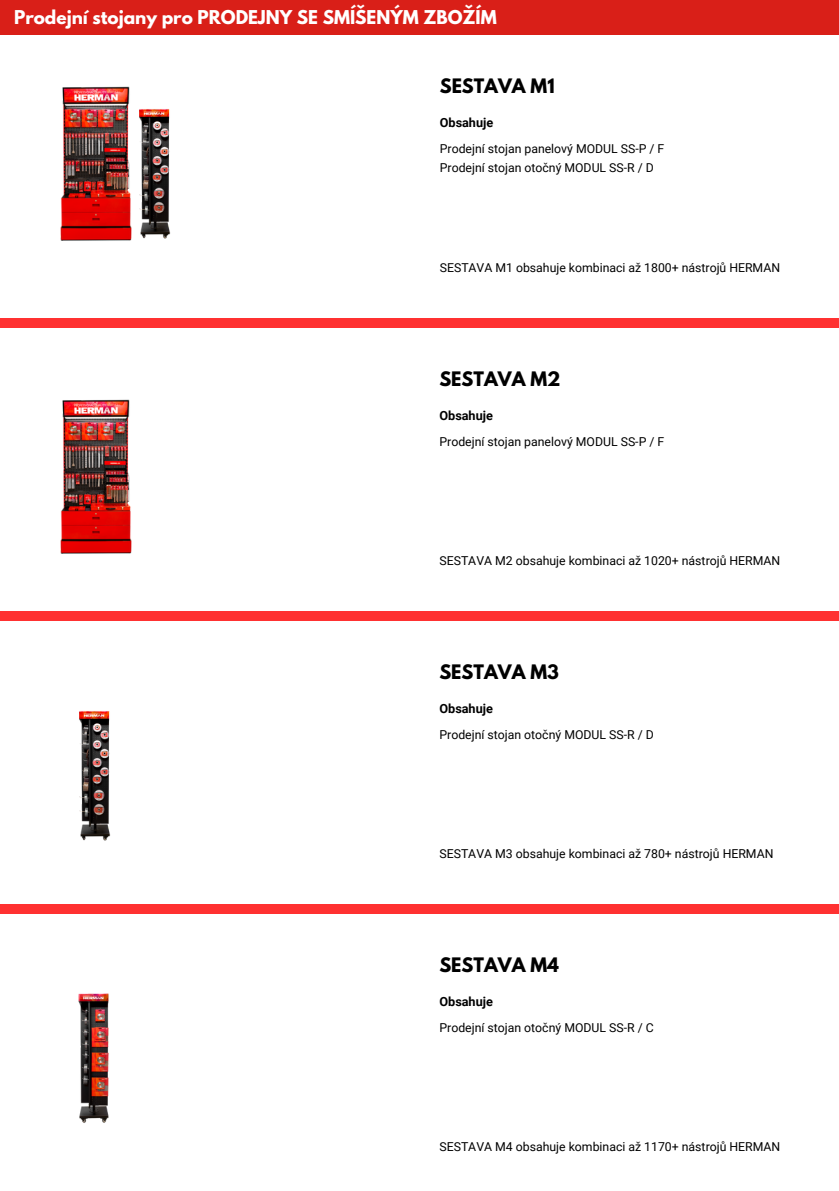
<style>
.page{position:relative;width:839px;height:1191px;background:#fff}
.page>*{position:absolute;margin:0;border:0;box-sizing:border-box;transform-origin:0 0}
.t1{font:700 17.6px "League Spartan";color:#000}
.t2{font:700 16.8px "League Spartan";color:#fff}
.t3{font:700 12.6px "Roboto";color:#000}
.t4{font:12.2px "Roboto";color:#000}
</style>
<div class="page">
<svg style="left:412px;top:327px;width:426px;height:1px"></svg>
<div style="left:0;top:318px;width:838px;height:9px;background:#ff3131"></div>
<div style="left:0;top:612px;width:838px;height:9px;background:#ff3131"></div>
<div style="left:0;top:0;width:838px;height:35px;background:#d91f18"></div>
<div style="left:0;top:905px;width:838px;height:9px;background:#ff3131"></div>
<img style="left:78px;top:993px;width:31px;height:130px">
<img style="left:79px;top:711px;width:32px;height:130px">
<img style="left:60px;top:399px;width:72px;height:155px">
<img style="left:60px;top:86px;width:71px;height:155px">
<img style="left:89px;top:105px;width:82px;height:135px">
<h3 class="t2" style="left:14px;top:9px;width:484px">Prodejní stojany pro PRODEJNY SE SMÍŠENÝM ZBOŽÍM</h3>
<p class="t1" style="left:440px;top:77px;width:116px">SESTAVA M1</p>
<h1 class="t3" style="left:440px;top:116px;width:55px">Obsahuje</h1>
<p class="t4" style="left:440px;top:141px;width:226px">Prodejní stojan panelový MODUL SS-P / F</p>
<p class="t4" style="left:440px;top:161px;width:215px">Prodejní stojan otočný MODUL SS-R / D</p>
<p class="t4" style="left:440px;top:261px;width:342px">SESTAVA M1 obsahuje kombinaci až 1800+ nástrojů HERMAN</p>
<p class="t1" style="left:439px;top:370px;width:122px">SESTAVA M2</p>
<p class="t3" style="left:439px;top:408px;width:55px">Obsahuje</p>
<p class="t4" style="left:439px;top:434px;width:226px">Prodejní stojan panelový MODUL SS-P / F</p>
<p class="t4" style="left:439px;top:554px;width:342px">SESTAVA M2 obsahuje kombinaci až 1020+ nástrojů HERMAN</p>
<p class="t1" style="left:439px;top:663px;width:121px">SESTAVA M3</p>
<p class="t3" style="left:439px;top:702px;width:55px">Obsahuje</p>
<h1 class="t4" style="left:439px;top:727px;width:216px">Prodejní stojan otočný MODUL SS-R / D</h1>
<p class="t4" style="left:439px;top:847px;width:335px">SESTAVA M3 obsahuje kombinaci až 780+ nástrojů HERMAN</p>
<p class="t1" style="left:439px;top:956px;width:121px">SESTAVA M4</p>
<p class="t3" style="left:439px;top:995px;width:55px">Obsahuje</p>
<p class="t4" style="left:439px;top:1021px;width:216px">Prodejní stojan otočný MODUL SS-R / C</p>
<p class="t4" style="left:439px;top:1140px;width:342px">SESTAVA M4 obsahuje kombinaci až 1170+ nástrojů HERMAN</p>
</div>
